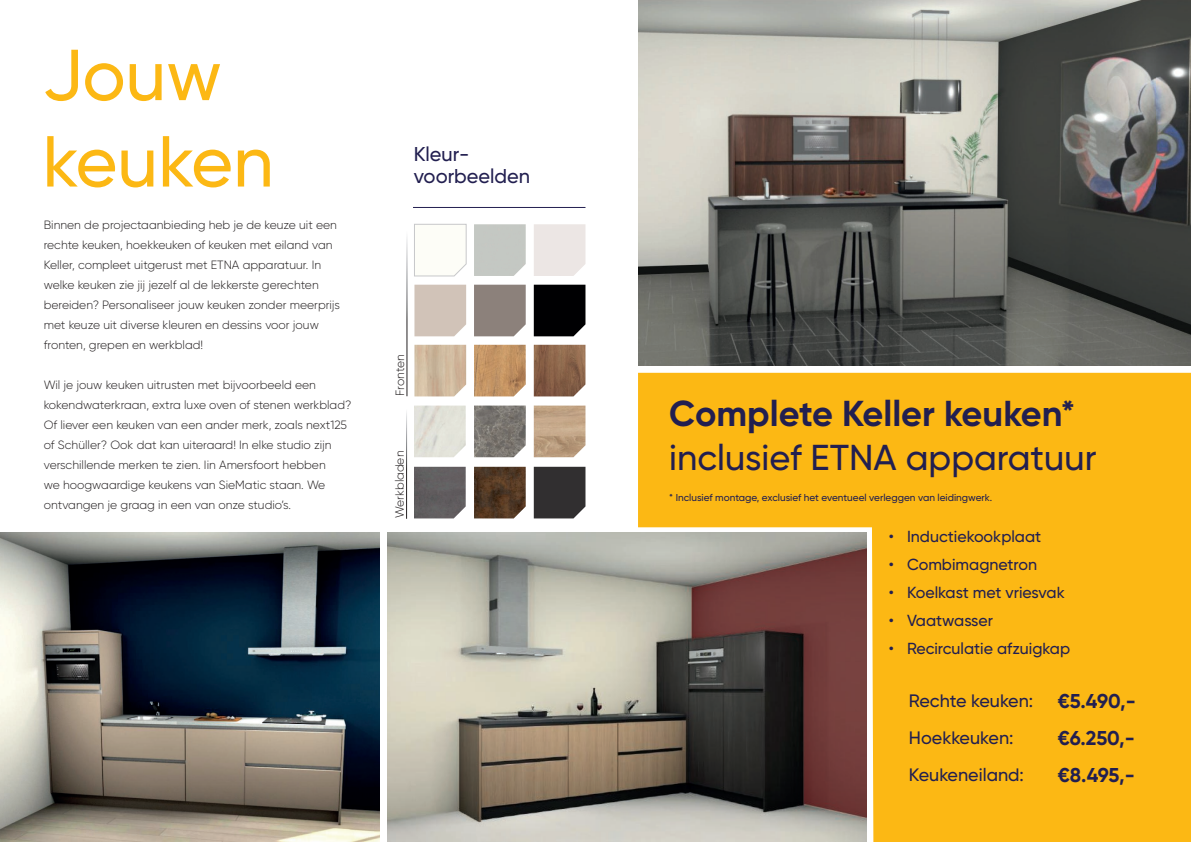
<style>
.page{position:relative;width:1191px;height:842px;background:#fff}
.page>*{position:absolute;margin:0;border:0;box-sizing:border-box;transform-origin:0 0}
.t1{font:500 72px/86.4px "Gilroy";color:#fcb814}
.t2{font:500 36px "Gilroy";color:#221f50}
.t3{font:700 36px "Gilroy";color:#221f50}
.t4{font:700 20px/37px "Gilroy";letter-spacing:-.015em;color:#221f50;text-align:justify}
.t5{font:500 20px/22px "Gilroy";color:#221f50}
.t6{font:500 18px/37px "Gilroy";color:#221f50}
.t7{font:500 16px "Gilroy";color:#221f50}
.t8{font:300 12px/20px "Gilroy";color:#231f20}
.t9{font:500 10px "Gilroy";color:#221f50}
</style>
<div class="page">
<img style="left:0;top:533px;width:380px;height:308px">
<svg style="left:414px;top:224px;width:52px;height:52px"></svg>
<div style="left:474px;top:224px;width:52px;height:52px;background:#c4c8c3"></div>
<div style="left:414px;top:285px;width:52px;height:51px;background:#d1c3b8"></div>
<div style="left:474px;top:285px;width:52px;height:51px;background:#8c817b"></div>
<div style="left:534px;top:285px;width:51px;height:51px;background:#000002"></div>
<img style="left:414px;top:345px;width:52px;height:51px">
<img style="left:474px;top:345px;width:52px;height:51px">
<img style="left:534px;top:345px;width:51px;height:51px">
<img style="left:414px;top:406px;width:52px;height:51px">
<img style="left:474px;top:406px;width:52px;height:51px">
<img style="left:534px;top:406px;width:51px;height:51px">
<div style="left:414px;top:467px;width:52px;height:51px;background:#625e60"></div>
<img style="left:474px;top:467px;width:52px;height:51px">
<div style="left:534px;top:467px;width:51px;height:51px;background:#312f30"></div>
<hr style="left:413px;top:207px;width:172px;height:1px;background:#221f50">
<div style="left:638px;top:373px;width:553px;height:469px;background:#fcb814"></div>
<img style="left:638px;top:0;width:553px;height:366px">
<img style="left:387px;top:533px;width:479px;height:308px">
<h1 class="t1" style="left:43px;top:31px;width:233px">Jouw keuken</h1>
<p class="t8" style="left:44px;top:215px;width:298px">Binnen de projectaanbieding heb je de keuze uit een rechte keuken, hoekkeuken of keuken met eiland van Keller, compleet uitgerust met ETNA apparatuur. In welke keuken zie jij jezelf al de lekkerste gerechten bereiden? Personaliseer jouw keuken zonder meerprijs met keuze uit diverse kleuren en dessins voor jouw fronten, grepen en werkblad!</p>
<p class="t8" style="left:44px;top:375px;width:309px">Wil je jouw keuken uitrusten met bijvoorbeeld een kokendwaterkraan, extra luxe oven of stenen werkblad?<br>Of liever een keuken van een ander merk, zoals next125 of Schüller? Ook dat kan uiteraard! In elke studio zijn verschillende merken te zien. Iin Amersfoort hebben<br>we hoogwaardige keukens van SieMatic staan. We ontvangen je graag in een van onze studio’s.</p>
<h3 class="t5" style="left:414px;top:143px;width:118px">Kleur&shy;voorbeelden</h3>
<p class="t8" style="left:390px;top:396px;width:43px;rotate:-90deg">Fronten</p>
<p class="t8" style="left:389px;top:518px;width:69px;rotate:-90deg">Werkbladen</p>
<h2 class="t3" style="left:669px;top:391px;width:407px">Complete Keller keuken*</h2>
<h2 class="t2" style="left:669px;top:435px;width:429px">inclusief ETNA apparatuur</h2>
<p class="t9" style="left:669px;top:492px;width:324px">* Inclusief montage, exclusief het eventueel verleggen van leidingwerk.</p>
<h3 class="t7" style="left:889px;top:527px;width:154px">• Inductiekookplaat</h3>
<h3 class="t7" style="left:889px;top:555px;width:150px">• Combimagnetron</h3>
<h3 class="t7" style="left:889px;top:583px;width:177px">• Koelkast met vriesvak</h3>
<h3 class="t7" style="left:889px;top:611px;width:105px">• Vaatwasser</h3>
<h3 class="t7" style="left:889px;top:639px;width:183px">• Recirculatie afzuigkap</h3>
<h3 class="t6" style="left:909px;top:682px;width:126px">Rechte keuken:<br>Hoekkeuken:<br>Keukeneiland:</h3>
<h3 class="t4" style="left:1057px;top:683px;width:80px">€5.490,- €6.250,- €8.495,-</h3>
</div>
